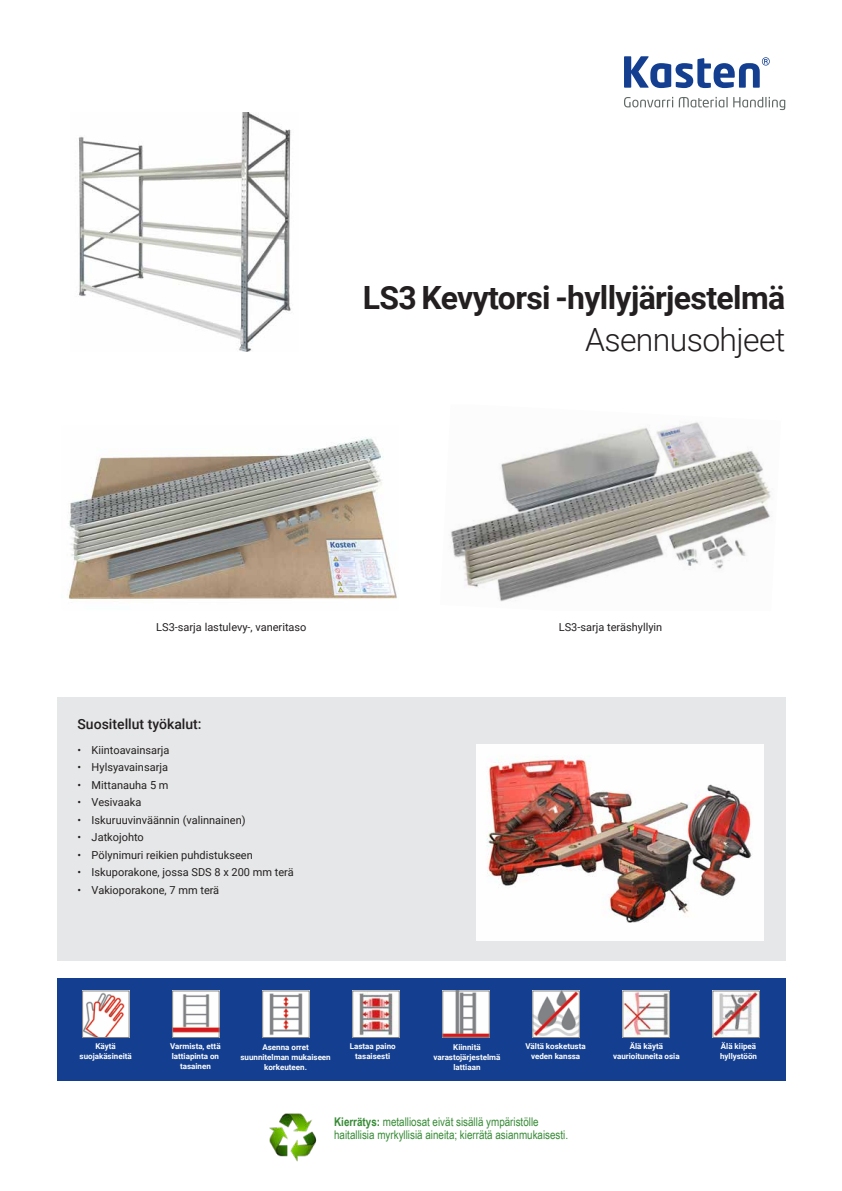
<style>
.page{position:relative;width:842px;height:1191px;background:#fff}
.page>*{position:absolute;margin:0;border:0;box-sizing:border-box;transform-origin:0 0}
.t1{font:700 32px "Roboto";letter-spacing:-.02em;color:#231f20}
.t2{font:300 32px "Roboto";letter-spacing:-.02em;color:#231f20}
.t3{font:500 14px "Roboto";color:#231f20}
.t4{font:12px/13px "Arial Narrow";color:#378b36}
.t5{font:11px "Roboto";color:#231f20}
.t6{font:700 8px/10px "Roboto";color:#fff;text-align:center}
.s1{font-weight:700}
</style>
<div class="page">
<svg style="left:624px;top:97px;width:49px;height:10px"></svg>
<svg style="left:679px;top:97px;width:106px;height:13px"></svg>
<svg style="left:624px;top:56px;width:146px;height:32px"></svg>
<div style="left:57px;top:978px;width:728px;height:102px;background:#143f90"></div>
<div style="left:57px;top:697px;width:728px;height:264px;background:#e6e7e8"></div>
<img style="left:68px;top:437px;width:329px;height:163px">
<img style="left:450px;top:422px;width:321px;height:180px">
<img style="left:78px;top:113px;width:213px;height:239px">
<img style="left:84px;top:992px;width:44px;height:44px">
<div style="left:82px;top:990px;width:48px;height:48px;border:1px solid #808285"></div>
<img style="left:534px;top:992px;width:44px;height:44px">
<div style="left:532px;top:990px;width:48px;height:48px;border:1px solid #808285"></div>
<img style="left:354px;top:992px;width:44px;height:44px">
<div style="left:352px;top:990px;width:48px;height:48px;border:1px solid #808285"></div>
<img style="left:444px;top:992px;width:44px;height:44px">
<div style="left:442px;top:990px;width:48px;height:48px;border:1px solid #808285"></div>
<img style="left:714px;top:992px;width:44px;height:44px">
<div style="left:712px;top:990px;width:48px;height:48px;border:1px solid #808285"></div>
<img style="left:264px;top:992px;width:44px;height:44px">
<div style="left:262px;top:990px;width:48px;height:48px;border:1px solid #808285"></div>
<img style="left:624px;top:992px;width:44px;height:44px">
<div style="left:622px;top:990px;width:48px;height:48px;border:1px solid #808285"></div>
<img style="left:174px;top:992px;width:44px;height:44px">
<div style="left:172px;top:990px;width:48px;height:48px;border:1px solid #808285"></div>
<img style="left:476px;top:744px;width:287px;height:196px">
<img style="left:269px;top:1113px;width:48px;height:49px">
<h1 class="t1" style="left:363px;top:275px;width:424px">LS3 Kevytorsi -hyllyjärjestelmä</h1>
<h1 class="t2" style="left:585px;top:317px;width:202px">Asennusohjeet</h1>
<p class="t5" style="left:156px;top:619px;width:152px">LS3-sarja lastulevy-, vaneritaso</p>
<p class="t5" style="left:559px;top:619px;width:105px">LS3-sarja teräshyllyin</p>
<p class="t3" style="left:77px;top:714px;width:126px">Suositellut työkalut:</p>
<p class="t5" style="left:77px;top:742px;width:94px">• Kiintoavainsarja</p>
<p class="t5" style="left:77px;top:760px;width:92px">• Hylsyavainsarja</p>
<p class="t5" style="left:77px;top:777px;width:93px">• Mittanauha 5 m</p>
<p class="t5" style="left:77px;top:794px;width:65px">• Vesivaaka</p>
<p class="t5" style="left:77px;top:812px;width:170px">• Iskuruuvinväännin (valinnainen)</p>
<p class="t5" style="left:77px;top:829px;width:68px">• Jatkojohto</p>
<p class="t5" style="left:77px;top:847px;width:177px">• Pölynimuri reikien puhdistukseen</p>
<p class="t5" style="left:77px;top:864px;width:218px">• Iskuporakone, jossa SDS 8 x 200 mm terä</p>
<p class="t5" style="left:77px;top:882px;width:143px">• Vakioporakone, 7 mm terä</p>
<p class="t6" style="left:350px;top:1041px;width:47px">Lastaa paino tasaisesti</p>
<p class="t6" style="left:434px;top:1041px;width:68px">Kiinnitä varastojärjestelmä lattiaan</p>
<p class="t6" style="left:720px;top:1040px;width:38px;text-align:left">Älä kiipeä hyllystöön</p>
<p class="t6" style="left:170px;top:1040px;width:52px">Varmista, että lattiapinta on tasainen</p>
<p class="t6" style="left:240px;top:1041px;width:92px">Asenna orret suunnitelman mukaiseen korkeuteen.</p>
<p class="t6" style="left:613px;top:1041px;width:68px">Älä käytä vaurioituneita osia</p>
<p class="t6" style="left:80px;top:1041px;width:54px">Käytä suojakäsineitä</p>
<p class="t6" style="left:525px;top:1041px;width:62px">Vältä kosketusta veden kanssa</p>
<p class="t4" style="left:334px;top:1114px;width:236px"><span class="s1">Kierrätys:</span> metalliosat eivät sisällä ympäristölle haitallisia myrkyllisiä aineita; kierrätä asianmukaisesti.</p>
</div>
